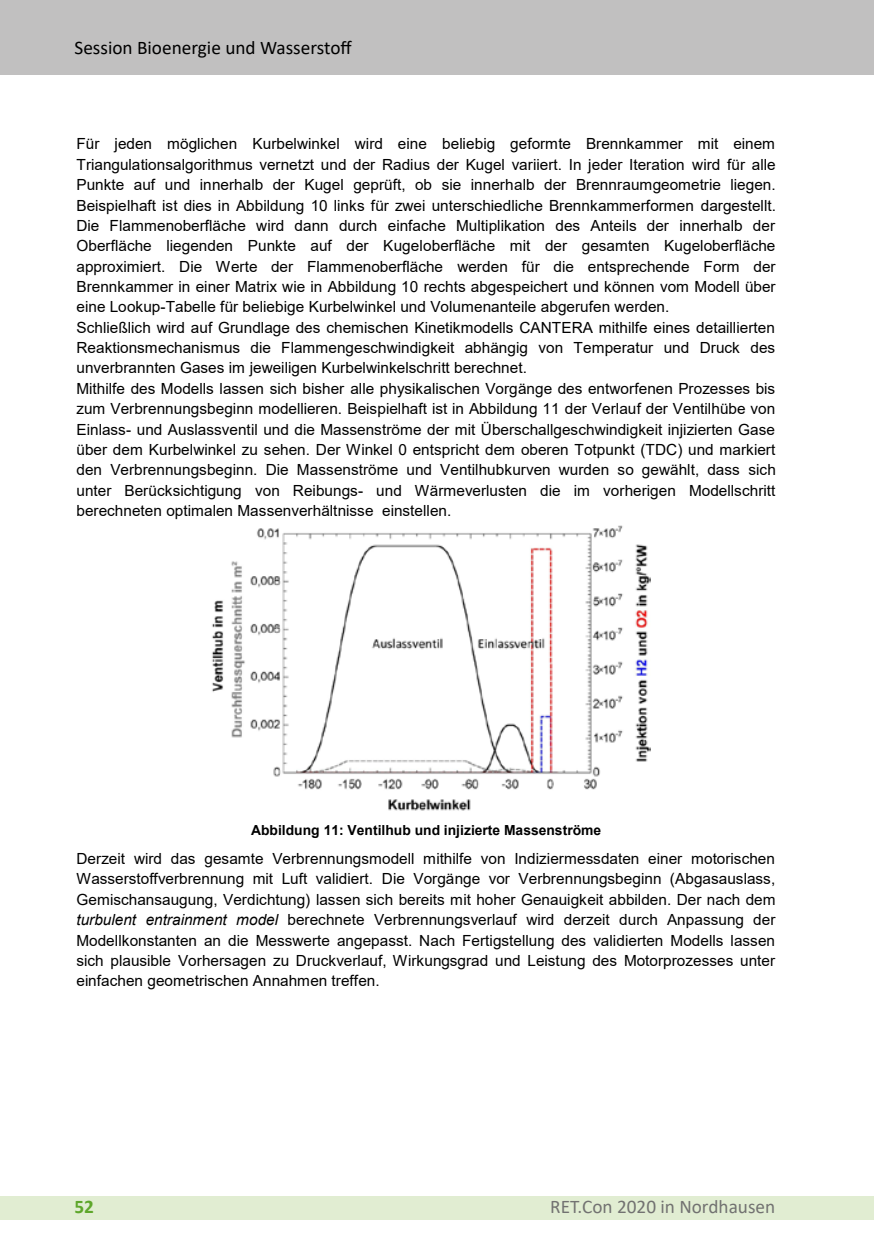
<style>
.page{position:relative;width:874px;height:1241px;background:#fff}
.page>*{position:absolute;margin:0;border:0;box-sizing:border-box;transform-origin:0 0}
.t1{font:19.25px "Calibri";color:#000}
.t2{font:19.25px "Calibri";color:#727271}
.t3{font:700 19.25px "Calibri";color:#5ea72b}
.t4{font:15.4px/20.3px "Arial";color:#000}
.t5{font:700 13.83px "Arial";color:#000}
.s1{font-style:italic}
</style>
<div class="page">
<div style="left:0;top:1196px;width:873px;height:23px;background:#e1edd2"></div>
<div style="left:0;top:0;width:873px;height:74px;background:#c1c0c0"></div>
<img style="left:212px;top:525px;width:438px;height:286px">
<p class="t1" style="left:74px;top:34px;width:279px">Session Bioenergie und Wasserstoff</p>
<p class="t4" style="left:76px;top:134px;width:700px">Für jeden möglichen Kurbelwinkel wird eine beliebig geformte Brennkammer mit einem Triangulationsalgorithmus vernetzt und der Radius der Kugel variiert. In jeder Iteration wird für alle Punkte auf und innerhalb der Kugel geprüft, ob sie innerhalb der Brennraumgeometrie liegen.<br>Beispielhaft ist dies in Abbildung 10 links für zwei unterschiedliche Brennkammerformen dargestellt.<br>Die Flammenoberfläche wird dann durch einfache Multiplikation des Anteils der innerhalb der Oberfläche liegenden Punkte auf der Kugeloberfläche mit der gesamten Kugeloberfläche approximiert. Die Werte der Flammenoberfläche werden für die entsprechende Form der Brennkammer in einer Matrix wie in Abbildung 10 rechts abgespeichert und können vom Modell über eine Lookup-Tabelle für beliebige Kurbelwinkel und Volumenanteile abgerufen werden.<br>Schließlich wird auf Grundlage des chemischen Kinetikmodells CANTERA mithilfe eines detaillierten Reaktionsmechanismus die Flammengeschwindigkeit abhängig von Temperatur und Druck des unverbrannten Gases im jeweiligen Kurbelwinkelschritt berechnet.<br>Mithilfe des Modells lassen sich bisher alle physikalischen Vorgänge des entworfenen Prozesses bis zum Verbrennungsbeginn modellieren. Beispielhaft ist in Abbildung 11 der Verlauf der Ventilhübe von Einlass- und Auslassventil und die Massenströme der mit Überschallgeschwindigkeit injizierten Gase über dem Kurbelwinkel zu sehen. Der Winkel 0 entspricht dem oberen Totpunkt (TDC) und markiert den Verbrennungsbeginn. Die Massenströme und Ventilhubkurven wurden so gewählt, dass sich unter Berücksichtigung von Reibungs- und Wärmeverlusten die im vorherigen Modellschritt berechneten optimalen Massenverhältnisse einstellen.</p>
<p class="t5" style="left:251px;top:819px;width:351px">Abbildung 11: Ventilhub und injizierte Massenströme</p>
<p class="t4" style="left:76px;top:848px;width:700px;text-align:justify">Derzeit wird das gesamte Verbrennungsmodell mithilfe von Indiziermessdaten einer motorischen Wasserstoffverbrennung mit Luft validiert. Die Vorgänge vor Verbrennungsbeginn (Abgasauslass, Gemischansaugung, Verdichtung) lassen sich bereits mit hoher Genauigkeit abbilden. Der nach dem <span class="s1">turbulent entrainment model</span> berechnete Verbrennungsverlauf wird derzeit durch Anpassung der Modellkonstanten an die Messwerte angepasst. Nach Fertigstellung des validierten Modells lassen sich plausible Vorhersagen zu Druckverlauf, Wirkungsgrad und Leistung des Motorprozesses unter einfachen geometrischen Annahmen treffen.</p>
<p class="t3" style="left:74px;top:1192px;width:21px">52</p>
<p class="t2" style="left:550px;top:1193px;width:226px">RET.Con 2020 in Nordhausen</p>
</div>
